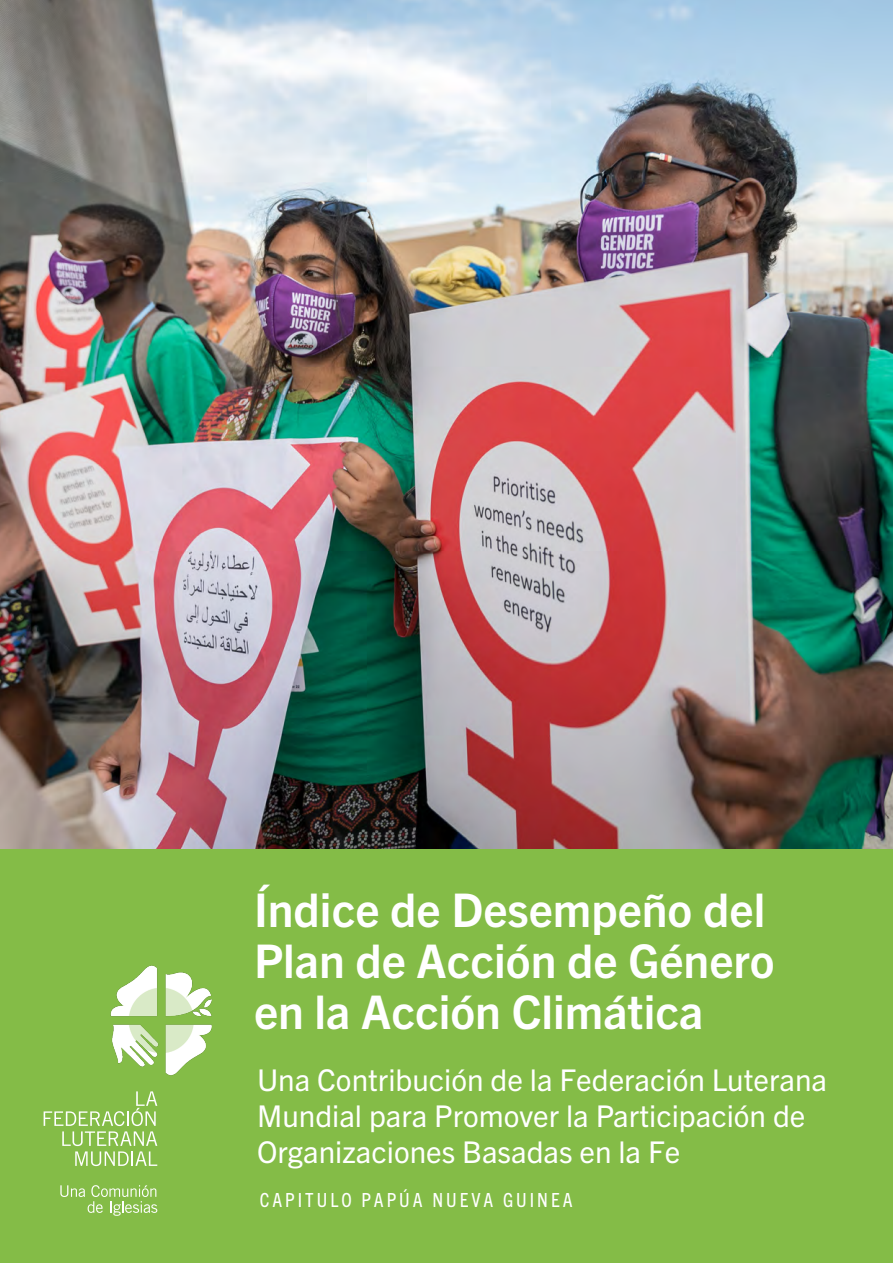
<style>
.page{position:relative;width:893px;height:1263px;background:#84bc47}
.page>*{position:absolute;margin:0;border:0;box-sizing:border-box;transform-origin:0 0}
.LWF_Heading_MAIN{font:700 46.5px/51px "Trade Gothic Next LT Pro";color:#fff}
.LWF_Heading_MAIN-2{font:30px/36px "Trade Gothic Next LT Pro";color:#fff}
.t1{font:condensed 19.5px "Trade Gothic Next LT Pro";letter-spacing:.155em;color:#fff}
</style>
<div class="page">
<img style="left:0;top:0;width:893px;height:848px">
<img style="left:110px;top:965px;width:102px;height:111px">
<svg style="left:44px;top:1091px;width:113px;height:75px"></svg>
<svg style="left:60px;top:1185px;width:97px;height:31px"></svg>
<p class="LWF_Heading_MAIN" style="left:254px;top:882px;width:522px">Índice de Desempeño del<br>Plan de Acción de Género en la Acción Climática</p>
<p class="LWF_Heading_MAIN-2" style="left:257px;top:1060px;width:571px">Una Contribución de la Federación Luterana<br>Mundial para Promover la Participación de<br>Organizaciones Basadas en la Fe</p>
<p class="t1" style="left:260px;top:1186px;width:314px">CAPITULO PAPÚA NUEVA GUINEA</p>
</div>
